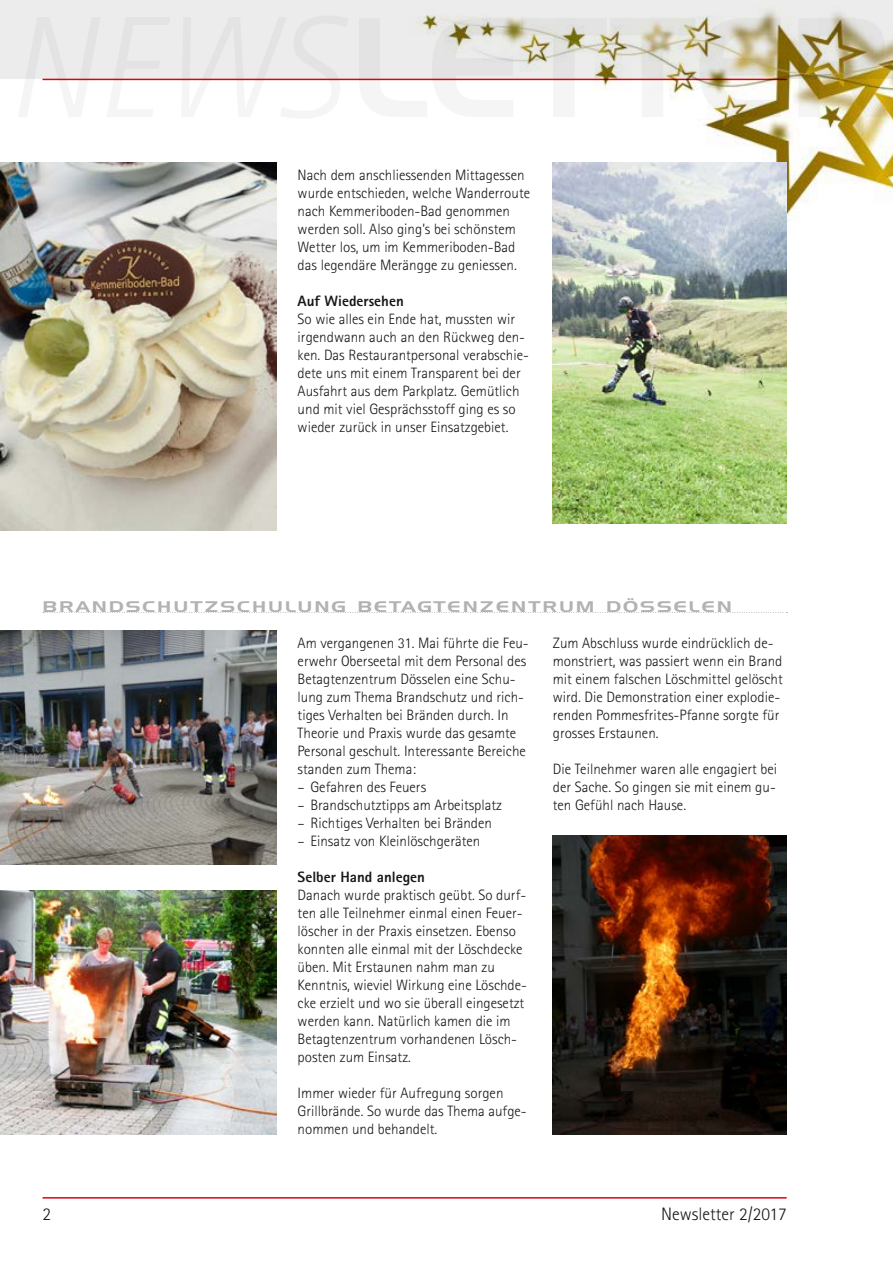
<style>
.page{position:relative;width:893px;height:1263px;background:#fff}
.page>*{position:absolute;margin:0;border:0;box-sizing:border-box;transform-origin:0 0}
.t1{font:300 18px "Rotis Sans Serif";color:#181716}
.t2{font:300 15px/18px "Rotis Sans Serif";color:#181716}
.t3{font:15px "Handel Gothic BT";letter-spacing:.1em;color:#b1b2b3;scale:1.3 1}
.t4{font:800 15px "Rotis Sans Serif";color:#181716}
</style>
<div class="page">
<div style="left:0;top:0;width:893px;height:79px;background:#ececec"></div>
<hr style="left:43px;top:1197px;width:744px;height:1px;background:#e3000b">
<hr style="left:43px;top:79px;width:744px;height:1px;background:#e3000b">
<img style="left:390px;top:9px;width:503px;height:227px">
<img style="left:0;top:162px;width:276px;height:368px">
<img style="left:553px;top:162px;width:234px;height:361px">
<svg style="left:43px;top:612px;width:744px;height:1px"></svg>
<img style="left:0;top:630px;width:276px;height:234px">
<img style="left:0;top:890px;width:276px;height:244px">
<img style="left:553px;top:836px;width:234px;height:298px">
<p class="t2" style="left:298px;top:166px;width:234px">Nach dem anschliessenden Mittagessen wurde entschieden, welche Wanderroute nach Kemmeriboden-Bad genommen werden soll. Also ging’s bei schönstem Wetter los, um im Kemmeriboden-Bad das legendäre Merängge zu geniessen.</p>
<p class="t4" style="left:298px;top:291px;width:108px">Auf Wiedersehen</p>
<p class="t2" style="left:298px;top:310px;width:233px">So wie alles ein Ende hat, mussten wir irgendwann auch an den Rückweg den&shy;ken. Das Restaurantpersonal verabschie&shy;dete uns mit einem Transparent bei der Ausfahrt aus dem Parkplatz. Gemütlich und mit viel Gesprächsstoff ging es so wieder zurück in unser Einsatzgebiet.</p>
<p class="t3" style="left:43px;top:598px;width:532px">BRANDSCHUTZSCHULUNG BETAGTENZENTRUM DÖSSELEN</p>
<p class="t2" style="left:298px;top:634px;width:233px">Am vergangenen 31. Mai führte die Feu&shy;erwehr Oberseetal mit dem Personal des Betagtenzentrum Dösselen eine Schu&shy;lung zum Thema Brandschutz und rich&shy;tiges Verhalten bei Bränden durch. In Theorie und Praxis wurde das gesamte Personal geschult. Interessante Bereiche standen zum Thema:</p>
<p class="t2" style="left:298px;top:778px;width:130px">– Gefahren des Feuers</p>
<p class="t2" style="left:298px;top:796px;width:206px">– Brandschutztipps am Arbeitsplatz</p>
<p class="t2" style="left:298px;top:814px;width:196px">– Richtiges Verhalten bei Bränden</p>
<p class="t2" style="left:298px;top:832px;width:184px">– Einsatz von Kleinlöschgeräten</p>
<p class="t4" style="left:298px;top:867px;width:129px">Selber Hand anlegen</p>
<p class="t2" style="left:298px;top:886px;width:231px">Danach wurde praktisch geübt. So durf&shy;ten alle Teilnehmer einmal einen Feuer&shy;löscher in der Praxis einsetzen. Ebenso konnten alle einmal mit der Löschdecke üben. Mit Erstaunen nahm man zu Kenntnis, wieviel Wirkung eine Löschde&shy;cke erzielt und wo sie überall eingesetzt werden kann. Natürlich kamen die im Betagtenzentrum vorhandenen Lösch&shy;posten zum Einsatz.</p>
<p class="t2" style="left:298px;top:1084px;width:231px">Immer wieder für Aufregung sorgen<br>Grillbrände. So wurde das Thema aufge&shy;nommen und behandelt.</p>
<p class="t2" style="left:553px;top:634px;width:231px">Zum Abschluss wurde eindrücklich de&shy;monstriert, was passiert wenn ein Brand mit einem falschen Löschmittel gelöscht wird. Die Demonstration einer explodie&shy;renden Pommesfrites-Pfanne sorgte für grosses Erstaunen.</p>
<p class="t2" style="left:553px;top:760px;width:226px;text-align:justify">Die Teilnehmer waren alle engagiert bei der Sache. So gingen sie mit einem gu&shy;ten Gefühl nach Hause.</p>
<p class="t1" style="left:43px;top:1204px;width:10px">2</p>
<p class="t1" style="left:661px;top:1204px;width:127px">Newsletter 2/2017</p>
</div>
